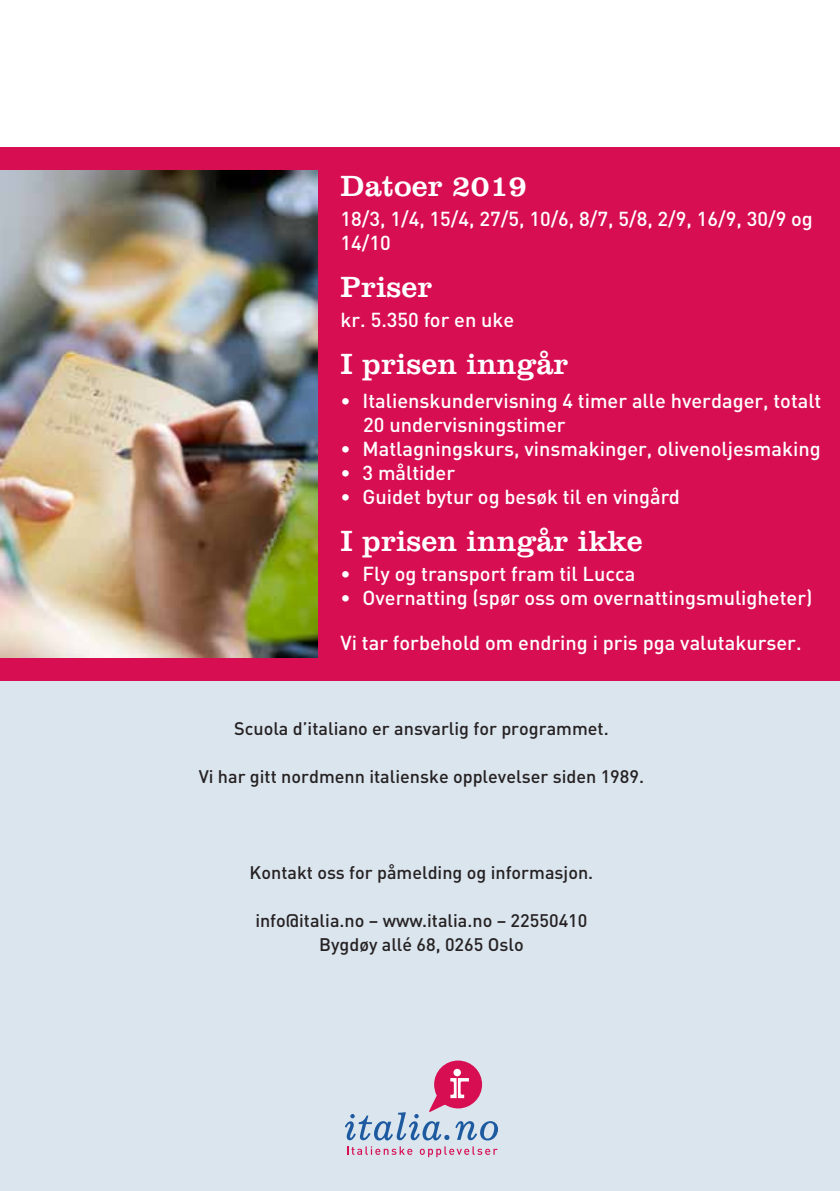
<style>
.page{position:relative;width:840px;height:1191px;background:#fff}
.page>*{position:absolute;margin:0;border:0;box-sizing:border-box;transform-origin:0 0}
.t1{font:30px "Clarendon BT";color:#fff}
.t2{font:500 20px/24px "DIN";color:#fff}
.t3{font:500 18px/24px "DIN";color:#262122;text-align:center}
</style>
<div class="page">
<div style="left:0;top:669px;width:839px;height:522px;background:#dae5ee"></div>
<div style="left:0;top:147px;width:839px;height:533px;background:#d80e52"></div>
<svg style="left:344px;top:1060px;width:153px;height:80px"></svg>
<svg style="left:347px;top:1146px;width:65px;height:8px"></svg>
<svg style="left:419px;top:1146px;width:78px;height:11px"></svg>
<img style="left:0;top:170px;width:317px;height:488px">
<h1 class="t1" style="left:340px;top:167px;width:188px">Datoer 2019</h1>
<p class="t2" style="left:340px;top:206px;width:473px">18/3, 1/4, 15/4, 27/5, 10/6, 8/7, 5/8, 2/9, 16/9, 30/9 og<br>14/10</p>
<h1 class="t1" style="left:340px;top:268px;width:93px">Priser</h1>
<p class="t2" style="left:340px;top:307px;width:175px">kr. 5.350 for en uke</p>
<h1 class="t1" style="left:340px;top:345px;width:229px">I prisen inngår</h1>
<p class="t2" style="left:363px;top:388px;width:459px;text-indent:-23px">• Italienskundervisning 4 timer alle hverdager, totalt<br>20 undervisningstimer</p>
<p class="t2" style="left:340px;top:436px;width:481px">• Matlagningskurs, vinsmakinger, olivenoljesmaking</p>
<p class="t2" style="left:340px;top:460px;width:116px">• 3 måltider</p>
<p class="t2" style="left:340px;top:484px;width:341px">• Guidet bytur og besøk til en vingård</p>
<h1 class="t1" style="left:340px;top:522px;width:303px">I prisen inngår ikke</h1>
<p class="t2" style="left:340px;top:561px;width:296px">• Fly og transport fram til Lucca</p>
<p class="t2" style="left:340px;top:585px;width:473px">• Overnatting (spør oss om overnattingsmuligheter)</p>
<p class="t2" style="left:340px;top:630px;width:462px">Vi tar forbehold om endring i pris pga valutakurser.</p>
<p class="t3" style="left:234px;top:716px;width:376px">Scuola d’italiano er ansvarlig for programmet.</p>
<p class="t3" style="left:198px;top:764px;width:446px">Vi har gitt nordmenn italienske opplevelser siden 1989.</p>
<p class="t3" style="left:249px;top:860px;width:345px">Kontakt oss for påmelding og informasjon.</p>
<p class="t3" style="left:255px;top:908px;width:333px">info@italia.no – www.italia.no – 22550410<br>Bygdøy allé 68, 0265 Oslo</p>
</div>
